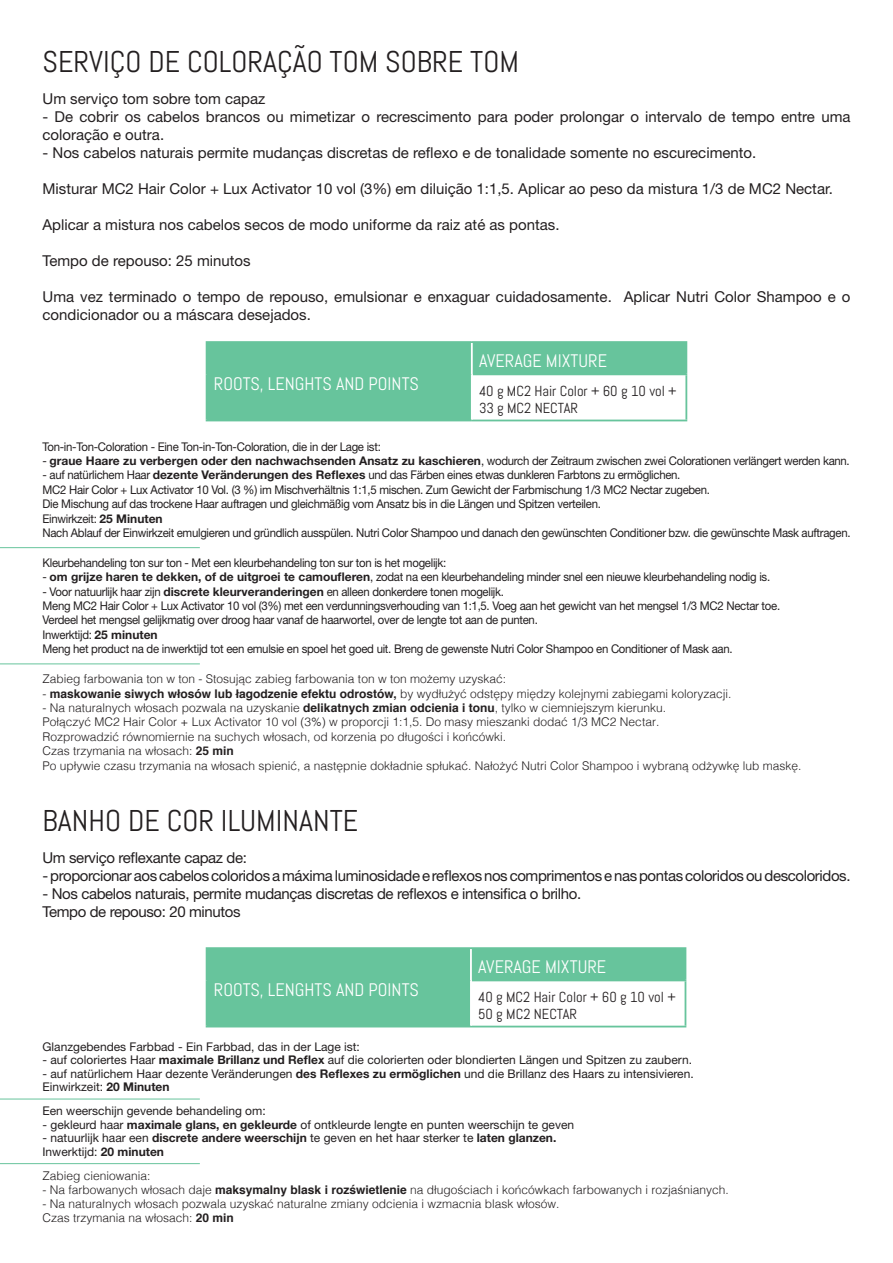
<style>
.page{position:relative;width:893px;height:1263px;background:#fff}
.page>*{position:absolute;margin:0;border:0;box-sizing:border-box;transform-origin:0 0}
.t1{font:30px "Abel";color:#231f20}
.t2{font:18.15px "Abel";color:#fff}
.t3{font:15px/18px "Helvetica Neue LT Std";color:#231f20}
.t4{font:15px/18px "Helvetica Neue LT Std";letter-spacing:-.025em;color:#231f20}
.t5{font:14.55px/17.4px "Abel";color:#231f20}
.t6{font:12px/14.4px "Helvetica Neue LT Std";letter-spacing:-.025em;color:#231f20;scale:.95 1}
.t7{font:300 12px/14.4px "Helvetica";color:#231f20}
.t8{font:12px/13.5px "Helvetica Neue LT Std";color:#231f20}
.s1{font-weight:700}
</style>
<div class="page">
<div style="left:208px;top:343px;width:477px;height:77px;background:#67c49c"></div>
<div style="left:472px;top:374px;width:214px;height:46px;background:#fff"></div>
<hr style="left:206px;top:343px;width:2px;height:31px;background:#67c49c">
<hr style="left:206px;top:374px;width:2px;height:46px;background:#67c49c">
<hr style="left:206px;top:341px;width:266px;height:2px;background:#67c49c">
<hr style="left:472px;top:341px;width:215px;height:2px;background:#67c49c">
<hr style="left:685px;top:343px;width:2px;height:30px;background:#67c49c">
<hr style="left:473px;top:373px;width:214px;height:2px;background:#67c49c">
<hr style="left:685px;top:375px;width:2px;height:45px;background:#67c49c">
<hr style="left:206px;top:420px;width:266px;height:1px;background:#67c49c">
<hr style="left:472px;top:420px;width:215px;height:1px;background:#67c49c">
<hr style="left:471px;top:343px;width:2px;height:31px;background:#fff">
<hr style="left:471px;top:374px;width:2px;height:46px;background:#fff">
<div style="left:208px;top:949px;width:477px;height:77px;background:#67c49c"></div>
<div style="left:471px;top:980px;width:214px;height:46px;background:#fff"></div>
<hr style="left:206px;top:949px;width:2px;height:31px;background:#67c49c">
<hr style="left:206px;top:980px;width:2px;height:46px;background:#67c49c">
<hr style="left:206px;top:947px;width:265px;height:2px;background:#67c49c">
<hr style="left:471px;top:947px;width:215px;height:2px;background:#67c49c">
<hr style="left:685px;top:949px;width:1px;height:30px;background:#67c49c">
<hr style="left:472px;top:979px;width:214px;height:2px;background:#67c49c">
<hr style="left:685px;top:981px;width:1px;height:45px;background:#67c49c">
<hr style="left:206px;top:1026px;width:265px;height:1px;background:#67c49c">
<hr style="left:471px;top:1026px;width:215px;height:1px;background:#67c49c">
<hr style="left:470px;top:949px;width:2px;height:31px;background:#fff">
<hr style="left:470px;top:980px;width:2px;height:46px;background:#fff">
<hr style="left:0;top:547px;width:200px;height:1px;background:#67c49c">
<hr style="left:0;top:663px;width:200px;height:1px;background:#67c49c">
<hr style="left:0;top:1099px;width:200px;height:1px;background:#67c49c">
<hr style="left:0;top:1163px;width:200px;height:1px;background:#67c49c">
<h1 class="t1" style="left:43px;top:43px;width:478px">SERVIÇO DE COLORAÇÃO TOM SOBRE TOM</h1>
<p class="t3" style="left:43px;top:89px;width:224px">Um serviço tom sobre tom capaz</p>
<p class="t3" style="left:43px;top:107px;width:809px">- De cobrir os cabelos brancos ou mimetizar o recrescimento para poder prolongar o intervalo de tempo entre uma coloração e outra.</p>
<p class="t3" style="left:43px;top:143px;width:715px">- Nos cabelos naturais permite mudanças discretas de reflexo e de tonalidade somente no escurecimento.</p>
<p class="t3" style="left:43px;top:179px;width:792px">Misturar MC2 Hair Color + Lux Activator 10 vol (3%) em diluição 1:1,5. Aplicar ao peso da mistura 1/3 de MC2 Nectar.</p>
<p class="t3" style="left:43px;top:215px;width:519px">Aplicar a mistura nos cabelos secos de modo uniforme da raiz até as pontas.</p>
<p class="t3" style="left:43px;top:251px;width:210px">Tempo de repouso: 25 minutos</p>
<p class="t3" style="left:43px;top:287px;width:809px">Uma vez terminado o tempo de repouso, emulsionar e enxaguar cuidadosamente. Aplicar Nutri Color Shampoo e o condicionador ou a máscara desejados.</p>
<h2 class="t2" style="left:214px;top:372px;width:207px">ROOTS, LENGHTS AND POINTS</h2>
<h2 class="t2" style="left:479px;top:349px;width:129px">AVERAGE MIXTURE</h2>
<p class="t5" style="left:479px;top:382px;width:199px">40 g MC2 Hair Color + 60 g 10 vol +<br>33 g MC2 NECTAR</p>
<p class="t6" style="left:43px;top:439px;width:358px">Ton-in-Ton-Coloration - Eine Ton-in-Ton-Coloration, die in der Lage ist:</p>
<p class="t6" style="left:43px;top:453px;width:851px">- <span class="s1">graue Haare zu verbergen oder den nachwachsenden Ansatz zu kaschieren</span>, wodurch der Zeitraum zwischen zwei Colorationen verlängert werden kann.</p>
<p class="t6" style="left:43px;top:468px;width:852px">- auf natürlichem Haar <span class="s1">dezente Veränderungen des Reflexes</span> und das Färben eines etwas dunkleren Farbtons zu ermöglichen.<br>MC2 Hair Color + Lux Activator 10 Vol. (3 %) im Mischverhältnis 1:1,5 mischen. Zum Gewicht der Farbmischung 1/3 MC2 Nectar zugeben.<br>Die Mischung auf das trockene Haar auftragen und gleichmäßig vom Ansatz bis in die Längen und Spitzen verteilen.<br>Einwirkzeit: <span class="s1">25 Minuten<br></span>Nach Ablauf der Einwirkzeit emulgieren und gründlich ausspülen. Nutri Color Shampoo und danach den gewünschten Conditioner bzw. die gewünschte Mask auftragen.</p>
<p class="t6" style="left:43px;top:555px;width:427px">Kleurbehandeling ton sur ton - Met een kleurbehandeling ton sur ton is het mogelijk:</p>
<p class="t6" style="left:43px;top:570px;width:767px">- <span class="s1">om grijze haren te dekken, of de uitgroei te camoufleren</span>, zodat na een kleurbehandeling minder snel een nieuwe kleurbehandeling nodig is.</p>
<p class="t6" style="left:43px;top:584px;width:778px">- Voor natuurlijk haar zijn <span class="s1">discrete kleurveranderingen</span> en alleen donkerdere tonen mogelijk.<br>Meng MC2 Hair Color + Lux Activator 10 vol (3%) met een verdunningsverhouding van 1:1,5. Voeg aan het gewicht van het mengsel 1/3 MC2 Nectar toe.<br>Verdeel het mengsel gelijkmatig over droog haar vanaf de haarwortel, over de lengte tot aan de punten.<br>Inwerktijd: <span class="s1">25 minuten<br></span>Meng het product na de inwerktijd tot een emulsie en spoel het goed uit. Breng de gewenste Nutri Color Shampoo en Conditioner of Mask aan.</p>
<p class="t7" style="left:43px;top:671px;width:465px">Zabieg farbowania ton w ton - Stosując zabieg farbowania ton w ton możemy uzyskać:</p>
<p class="t7" style="left:43px;top:685px;width:691px">- <span class="s1">maskowanie siwych włosów lub łagodzenie efektu odrostów,</span> by wydłużyć odstępy między kolejnymi zabiegami koloryzacji.</p>
<p class="t7" style="left:43px;top:700px;width:760px">- Na naturalnych włosach pozwala na uzyskanie <span class="s1">delikatnych zmian odcienia i tonu</span>, tylko w ciemniejszym kierunku.<br>Połączyć MC2 Hair Color + Lux Activator 10 vol (3%) w proporcji 1:1,5. Do masy mieszanki dodać 1/3 MC2 Nectar.<br>Rozprowadzić równomiernie na suchych włosach, od korzenia po długości i końcówki.<br>Czas trzymania na włosach: <span class="s1">25 min<br></span>Po upływie czasu trzymania na włosach spienić, a następnie dokładnie spłukać. Nałożyć Nutri Color Shampoo i wybraną odżywkę lub maskę.</p>
<h1 class="t1" style="left:43px;top:801px;width:317px">BANHO DE COR ILUMINANTE</h1>
<p class="t4" style="left:43px;top:848px;width:206px">Um serviço reflexante capaz de:</p>
<p class="t4" style="left:43px;top:866px;width:809px">- proporcionar aos cabelos coloridos a máxima luminosidade e reflexos nos comprimentos e nas pontas coloridos ou descoloridos.</p>
<p class="t4" style="left:43px;top:884px;width:540px">- Nos cabelos naturais, permite mudanças discretas de reflexos e intensifica o brilho.<br>Tempo de repouso: 20 minutos</p>
<h2 class="t2" style="left:214px;top:978px;width:207px">ROOTS, LENGHTS AND POINTS</h2>
<h2 class="t2" style="left:478px;top:955px;width:129px">AVERAGE MIXTURE</h2>
<p class="t5" style="left:478px;top:988px;width:199px">40 g MC2 Hair Color + 60 g 10 vol +<br>50 g MC2 NECTAR</p>
<p class="t8" style="left:43px;top:1039px;width:319px">Glanzgebendes Farbbad - Ein Farbbad, das in der Lage ist:</p>
<p class="t8" style="left:43px;top:1053px;width:651px">- auf coloriertes Haar <span class="s1">maximale Brillanz und Reflex</span> auf die colorierten oder blondierten Längen und Spitzen zu zaubern.</p>
<p class="t8" style="left:43px;top:1066px;width:653px">- auf natürlichem Haar dezente Veränderungen <span class="s1">des Reflexes zu ermöglichen</span> und die Brillanz des Haars zu intensivieren.<br>Einwirkzeit: <span class="s1">20 Minuten</span></p>
<p class="t8" style="left:43px;top:1104px;width:225px">Een weerschijn gevende behandeling om:</p>
<p class="t8" style="left:43px;top:1118px;width:533px">- gekleurd haar <span class="s1">maximale glans, en gekleurde</span> of ontkleurde lengte en punten weerschijn te geven</p>
<p class="t8" style="left:43px;top:1131px;width:515px">- natuurlijk haar een <span class="s1">discrete andere weerschijn</span> te geven en het haar sterker te <span class="s1">laten glanzen.<br></span>Inwerktijd: <span class="s1">20 minuten</span></p>
<p class="t7" style="left:43px;top:1168px;width:110px">Zabieg cieniowania:</p>
<p class="t7" style="left:43px;top:1182px;width:688px">- Na farbowanych włosach daje <span class="s1">maksymalny blask i rozświetlenie</span> na długościach i końcówkach farbowanych i rozjaśnianych.</p>
<p class="t7" style="left:43px;top:1195px;width:518px">- Na naturalnych włosach pozwala uzyskać naturalne zmiany odcienia i wzmacnia blask włosów.<br>Czas trzymania na włosach: <span class="s1">20 min</span></p>
</div>
